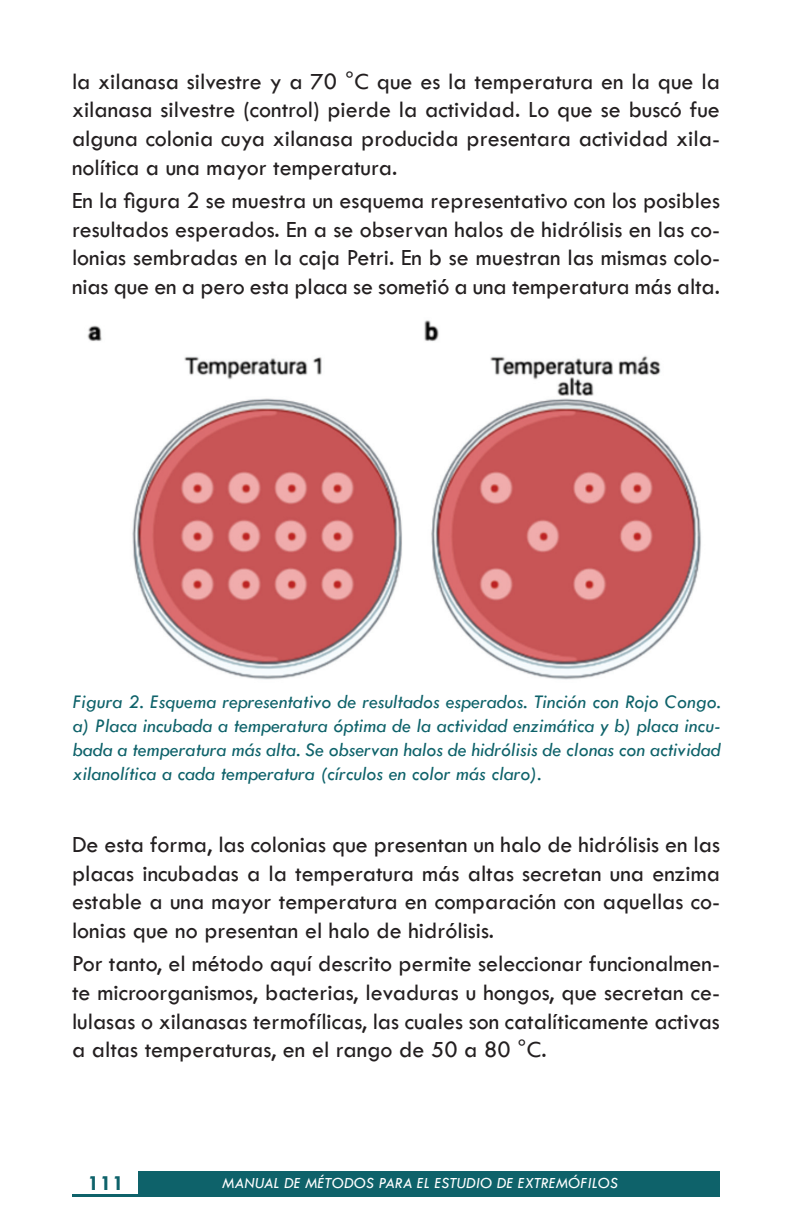
<style>
.page{position:relative;width:792px;height:1224px;background:#fff}
.page>*{position:absolute;margin:0;border:0;box-sizing:border-box;transform-origin:0 0}
.t1{font:24px/28.8px "Tw Cen";color:#231f20;text-align:justify}
.t2{font:700 22px "Tw Cen";color:#0e626a}
.t3{font:italic 20px/24px "Tw Cen";color:#0e626a;text-align:justify}
.t4{font:italic 16px "Tw Cen";color:#fff}
</style>
<div class="page">
<div style="left:138px;top:1171px;width:582px;height:24px;background:#0e626a"></div>
<hr style="left:72px;top:1194px;width:648px;height:2px;background:#0e626a">
<img style="left:87px;top:320px;width:614px;height:360px">
<p class="t1" style="left:72px;top:66px;width:649px">la xilanasa silvestre y a 70 °C que es la temperatura en la que la xilanasa silvestre (control) pierde la actividad. Lo que se buscó fue alguna colonia cuya xilanasa producida presentara actividad xila&shy;nolítica a una mayor temperatura.</p>
<p class="t1" style="left:72px;top:186px;width:649px">En la figura 2 se muestra un esquema representativo con los posibles resultados esperados. En a se observan halos de hidrólisis en las co&shy;lonias sembradas en la caja Petri. En b se muestran las mismas colo&shy;nias que en a pero esta placa se sometió a una temperatura más alta.</p>
<p class="t3" style="left:73px;top:689px;width:649px">Figura 2. Esquema representativo de resultados esperados. Tinción con Rojo Congo. a) Placa incubada a temperatura óptima de la actividad enzimática y b) placa incu&shy;bada a temperatura más alta. Se observan halos de hidrólisis de clonas con actividad xilanolítica a cada temperatura (círculos en color más claro).</p>
<p class="t1" style="left:72px;top:830px;width:650px">De esta forma, las colonias que presentan un halo de hidrólisis en las placas incubadas a la temperatura más altas secretan una enzima estable a una mayor temperatura en comparación con aquellas co&shy;lonias que no presentan el halo de hidrólisis.</p>
<p class="t1" style="left:72px;top:949px;width:649px">Por tanto, el método aquí descrito permite seleccionar funcionalmen&shy;te microorganismos, bacterias, levaduras u hongos, que secretan ce&shy;lulasas o xilanasas termofílicas, las cuales son catalíticamente activas a altas temperaturas, en el rango de 50 a 80 °C.</p>
<p class="t2" style="left:88px;top:1170px;width:38px">111</p>
<p class="t4" style="left:222px;top:1174px;width:398px">MANUAL DE MÉTODOS PARA EL ESTUDIO DE EXTREMÓFILOS</p>
</div>
